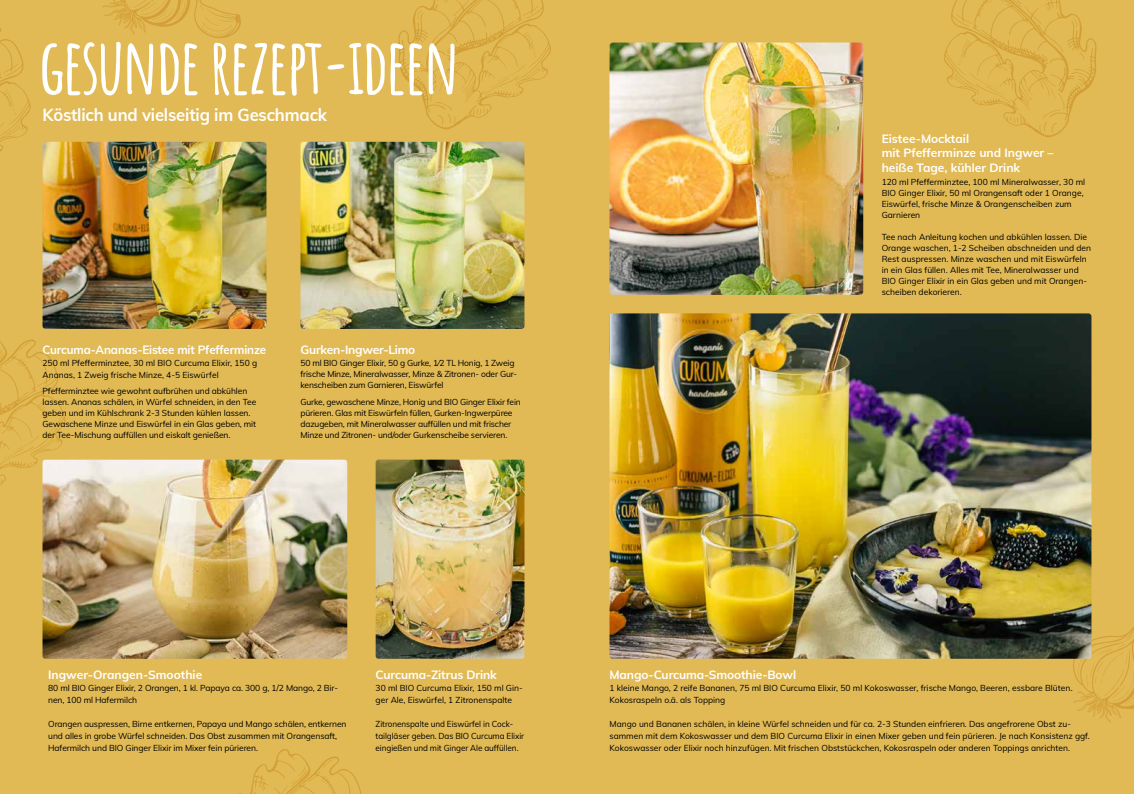
<style>
.page{position:relative;width:1134px;height:794px;background:#e1ba55}
.page>*{position:absolute;margin:0;border:0;box-sizing:border-box;transform-origin:0 0}
.t1{font:700 77.2px "Amatic SC";letter-spacing:-.04em;color:#fff}
.t2{font:700 17.4px "Mulish";letter-spacing:-.01em;color:#fff;scale:.95 1}
.t3{font:700 12px/14.4px "Mulish";letter-spacing:-.01em;color:#fff}
.t4{font:700 12px "Mulish";letter-spacing:-.01em;color:#fff;scale:.96 1}
.t5{font:8.5px/11px "Mulish";letter-spacing:-.01em;color:#000}
.t6{font:8.5px/12px "Mulish";letter-spacing:-.01em;color:#000;scale:.96 1}
</style>
<div class="page">
<img style="left:43px;top:142px;width:223px;height:187px">
<img style="left:300px;top:142px;width:224px;height:187px">
<img style="left:609px;top:43px;width:254px;height:252px">
<img style="left:376px;top:459px;width:148px;height:200px">
<img style="left:43px;top:459px;width:304px;height:200px">
<svg style="left:398px;top:0;width:153px;height:130px"></svg>
<svg style="left:944px;top:0;width:152px;height:138px"></svg>
<svg style="left:0;top:28px;width:31px;height:124px"></svg>
<svg style="left:0;top:339px;width:66px;height:161px"></svg>
<svg style="left:239px;top:749px;width:122px;height:45px"></svg>
<svg style="left:1073px;top:584px;width:61px;height:139px"></svg>
<img style="left:609px;top:313px;width:482px;height:346px">
<svg style="left:102px;top:0;width:139px;height:38px"></svg>
<h1 class="t1" style="left:39px;top:6px;width:423px">GESUNDE REZEPT-IDEEN</h1>
<h2 class="t2" style="left:43px;top:102px;width:301px">Köstlich und vielseitig im Geschmack</h2>
<h3 class="t4" style="left:43px;top:341px;width:234px">Curcuma-Ananas-Eistee mit Pfefferminze</h3>
<p class="t5" style="left:43px;top:356px;width:216px;line-height:12px">250 ml Pfefferminztee, 30 ml BIO Curcuma Elixir, 150 g<br>Ananas, 1 Zweig frische Minze, 4-5 Eiswürfel</p>
<p class="t5" style="left:43px;top:385px;width:215px">Pfefferminztee wie gewohnt aufbrühen und abkühlen lassen. Ananas schälen, in Würfel schneiden, in den Tee geben und im Kühlschrank 2-3 Stunden kühlen lassen.<br>Gewaschene Minze und Eiswürfel in ein Glas geben, mit der Tee-Mischung auffüllen und eiskalt genießen.</p>
<h3 class="t3" style="left:300px;top:342px;width:116px">Gurken-Ingwer-Limo</h3>
<p class="t5" style="left:300px;top:357px;width:218px">50 ml BIO Ginger Elixir, 50 g Gurke, 1⁄2 TL Honig, 1 Zweig frische Minze, Mineralwasser, Minze &amp; Zitronen- oder Gur&shy;kenscheiben zum Garnieren, Eiswürfel</p>
<p class="t5" style="left:300px;top:396px;width:222px">Gurke, gewaschene Minze, Honig und BIO Ginger Elixir fein pürieren. Glas mit Eiswürfeln füllen, Gurken-Ingwerpüree dazugeben, mit Mineralwasser auffüllen und mit frischer Minze und Zitronen- und/oder Gurkenscheibe servieren.</p>
<h3 class="t3" style="left:882px;top:131px;width:173px">Eistee-Mocktail<br>mit Pfefferminze und Ingwer – heiße Tage, kühler Drink</h3>
<p class="t5" style="left:882px;top:176px;width:205px">120 ml Pfefferminztee, 100 ml Mineralwasser, 30 ml BIO Ginger Elixir, 50 ml Orangensaft oder 1 Orange, Eiswürfel, frische Minze &amp; Orangenscheiben zum Garnieren</p>
<p class="t5" style="left:882px;top:231px;width:211px">Tee nach Anleitung kochen und abkühlen lassen. Die Orange waschen, 1-2 Scheiben abschneiden und den Rest auspressen. Minze waschen und mit Eiswürfeln in ein Glas füllen. Alles mit Tee, Mineralwasser und BIO Ginger Elixir in ein Glas geben und mit Orangen&shy;scheiben dekorieren.</p>
<h3 class="t3" style="left:48px;top:667px;width:156px">Ingwer-Orangen-Smoothie</h3>
<p class="t5" style="left:48px;top:682px;width:291px;line-height:12px">80 ml BIO Ginger Elixir, 2 Orangen, 1 kl. Papaya ca. 300 g, 1/2 Mango, 2 Bir&shy;nen, 100 ml Hafermilch</p>
<p class="t5" style="left:48px;top:718px;width:300px;line-height:12px">Orangen auspressen, Birne entkernen, Papaya und Mango schälen, entkernen und alles in grobe Würfel schneiden. Das Obst zusammen mit Orangensaft,<br>Hafermilch und BIO Ginger Elixir im Mixer fein pürieren.</p>
<h3 class="t3" style="left:376px;top:667px;width:123px">Curcuma-Zitrus Drink</h3>
<p class="t5" style="left:376px;top:682px;width:149px;line-height:12px">30 ml BIO Curcuma Elixir, 150 ml Gin&shy;ger Ale, Eiswürfel, 1 Zitronenspalte</p>
<p class="t6" style="left:376px;top:718px;width:156px">Zitronenspalte und Eiswürfel in Cock&shy;tailgläser geben. Das BIO Curcuma Elixir eingießen und mit Ginger Ale auffüllen.</p>
<h3 class="t3" style="left:609px;top:667px;width:188px">Mango-Curcuma-Smoothie-Bowl</h3>
<p class="t5" style="left:609px;top:682px;width:464px;line-height:12px">1 kleine Mango, 2 reife Bananen, 75 ml BIO Curcuma Elixir, 50 ml Kokoswasser, frische Mango, Beeren, essbare Blüten.<br>Kokosraspeln o.ä. als Topping</p>
<p class="t5" style="left:609px;top:718px;width:482px;line-height:12px">Mango und Bananen schälen, in kleine Würfel schneiden und für ca. 2-3 Stunden einfrieren. Das angefrorene Obst zu&shy;sammen mit dem Kokoswasser und dem BIO Curcuma Elixir in einen Mixer geben und fein pürieren. Je nach Konsistenz ggf.<br>Kokoswasser oder Elixir noch hinzufügen. Mit frischen Obststückchen, Kokosraspeln oder anderen Toppings anrichten.</p>
</div>
